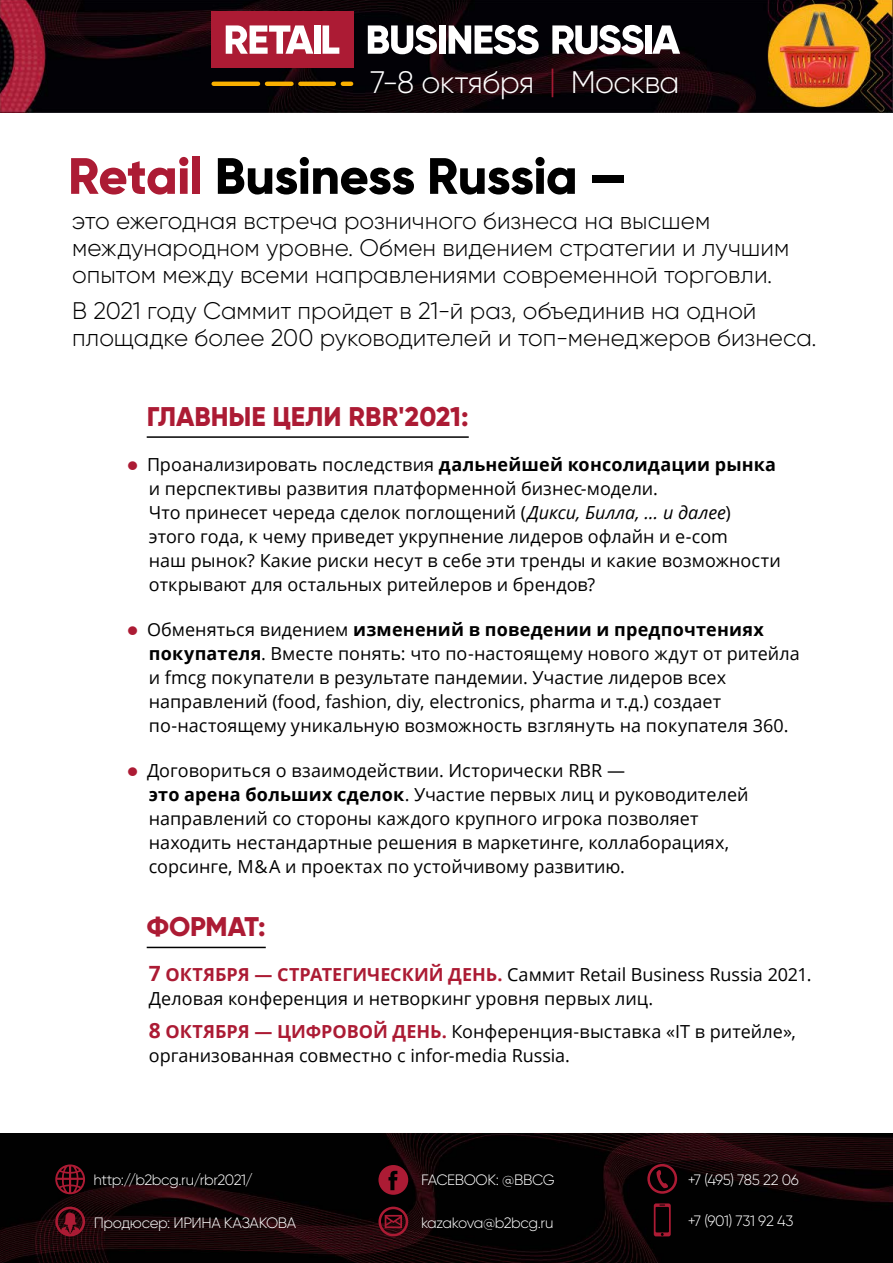
<style>
.page{position:relative;width:893px;height:1263px;background:#fff}
.page>*{position:absolute;margin:0;border:0;box-sizing:border-box;transform-origin:0 0}
.t1{font:800 51px "Gilroy";letter-spacing:-.015em;color:#000}
.t2{font:300 31.05px "Gilroy";letter-spacing:-.02em;color:#fff}
.t3{font:800 27px "Gilroy";letter-spacing:-.005em;color:#ac1b34}
.t4{font:300 24px/27px "Gilroy";color:#000}
.t5{font:18px/24px "Open Sans";color:#000}
.t6{font:300 15px "Gilroy";letter-spacing:-.03em;color:#fff}
.s1{color:#ac1b34}
.s2{font-family:"Lato";font-weight:900;color:#ac1b34}
.s3{font-weight:700}
.s4{font-style:italic}
.s5{font-weight:700;font-size:21px;color:#ac1b34}
.s6{font-weight:700;color:#ac1b34}
</style>
<div class="page">
<img style="left:0;top:1133px;width:893px;height:130px">
<svg style="left:647px;top:1164px;width:30px;height:30px"></svg>
<svg style="left:55px;top:1164px;width:30px;height:30px"></svg>
<svg style="left:378px;top:1206px;width:30px;height:30px"></svg>
<svg style="left:378px;top:1165px;width:30px;height:30px"></svg>
<svg style="left:55px;top:1206px;width:30px;height:30px"></svg>
<svg style="left:654px;top:1203px;width:17px;height:33px"></svg>
<img style="left:0;top:0;width:893px;height:112px">
<svg style="left:343px;top:82px;width:8px;height:4px"></svg>
<hr style="left:300px;top:82px;width:34px;height:4px;background:#f9b000">
<hr style="left:267px;top:82px;width:24px;height:4px;background:#f9b000">
<hr style="left:214px;top:82px;width:44px;height:4px;background:#f9b000">
<div style="left:211px;top:11px;width:142px;height:57px;background:#ac1b34"></div>
<svg style="left:226px;top:25px;width:87px;height:29px"></svg>
<div style="left:314px;top:25px;width:7px;height:29px;background:#fff"></div>
<svg style="left:323px;top:25px;width:16px;height:29px"></svg>
<svg style="left:368px;top:25px;width:69px;height:29px"></svg>
<div style="left:439px;top:25px;width:6px;height:29px;background:#fff"></div>
<svg style="left:449px;top:25px;width:90px;height:29px"></svg>
<svg style="left:552px;top:25px;width:91px;height:29px"></svg>
<div style="left:645px;top:25px;width:6px;height:29px;background:#fff"></div>
<svg style="left:652px;top:25px;width:28px;height:29px"></svg>
<hr style="left:147px;top:436px;width:322px;height:2px;background:#000">
<hr style="left:147px;top:947px;width:119px;height:1px;background:#000">
<h2 class="t2" style="left:370px;top:64px;width:311px">7-8 октября <span class="s1">|</span> Москва</h2>
<h1 class="t1" style="left:68px;top:144px;width:561px"><span class="s1">Retail</span> Business Russia —</h1>
<h3 class="t4" style="left:72px;top:207px;width:719px">это ежегодная встреча розничного бизнеса на высшем международном уровне. Обмен видением стратегии и лучшим опытом между всеми направлениями современной торговли.</h3>
<h3 class="t4" style="left:72px;top:297px;width:746px">В 2021 году Саммит пройдет в 21-й раз, объединив на одной площадке более 200 руководителей и топ-менеджеров бизнеса.</h3>
<h3 class="t3" style="left:147px;top:399px;width:324px">ГЛАВНЫЕ ЦЕЛИ RBR'2021:</h3>
<p class="t5" style="left:149px;top:452px;width:633px;text-indent:-21px"><span class="s2">•</span> Проанализировать последствия <span class="s3">дальнейшей консолидации рынка </span>и перспективы развития платформенной бизнес-модели.<br>Что принесет череда сделок поглощений (<span class="s4">Дикси, Билла, … и далее</span>) этого года, к чему приведет укрупнение лидеров офлайн и e-com<br>наш рынок? Какие риски несут в себе эти тренды и какие возможности открывают для остальных ритейлеров и брендов?</p>
<p class="t5" style="left:149px;top:617px;width:652px;text-indent:-21px"><span class="s2">•</span> Обменяться видением <span class="s3">изменений в поведении и предпочтениях покупателя</span>. Вместе понять: что по-настоящему нового ждут от ритейла и fmcg покупатели в результате пандемии. Участие лидеров всех направлений (food, fashion, diy, electronics, pharma и т.д.) создает по-настоящему уникальную возможность взглянуть на покупателя 360.</p>
<p class="t5" style="left:149px;top:758px;width:601px;text-indent:-21px"><span class="s2">•</span> Договориться о взаимодействии. Исторически RBR —<br><span class="s3">это арена больших сделок</span>. Участие первых лиц и руководителей направлений со стороны каждого крупного игрока позволяет находить нестандартные решения в маркетинге, коллаборациях, сорсинге, M&amp;A и проектах по устойчивому развитию.</p>
<h3 class="t3" style="left:147px;top:909px;width:121px">ФОРМАТ:</h3>
<p class="t5" style="left:149px;top:962px;width:664px"><span class="s5">7</span> <span class="s6">ОКТЯБРЯ — СТРАТЕГИЧЕСКИЙ ДЕНЬ.</span> Cаммит Retail Business Russia 2021.<br>Деловая конференция и нетворкинг уровня первых лиц.</p>
<p class="t5" style="left:149px;top:1019px;width:649px"><span class="s5">8</span> <span class="s6">ОКТЯБРЯ — ЦИФРОВОЙ ДЕНЬ.</span> Конференция-выставка «IT в ритейле», организованная совместно с infor-media Russia.</p>
<p class="t6" style="left:94px;top:1171px;width:161px">http://b2bcg.ru/rbr2021/</p>
<p class="t6" style="left:94px;top:1213px;width:204px">Продюсер: ИРИНА КАЗАКОВА</p>
<p class="t6" style="left:421px;top:1171px;width:135px">FACEBOOK: @BBCG</p>
<p class="t6" style="left:688px;top:1170px;width:113px">+7 (495) 785 22 06</p>
<p class="t6" style="left:688px;top:1211px;width:107px">+7 (901) 731 92 43</p>
<p class="t6" style="left:421px;top:1213px;width:134px">kazakova@b2bcg.ru</p>
</div>
